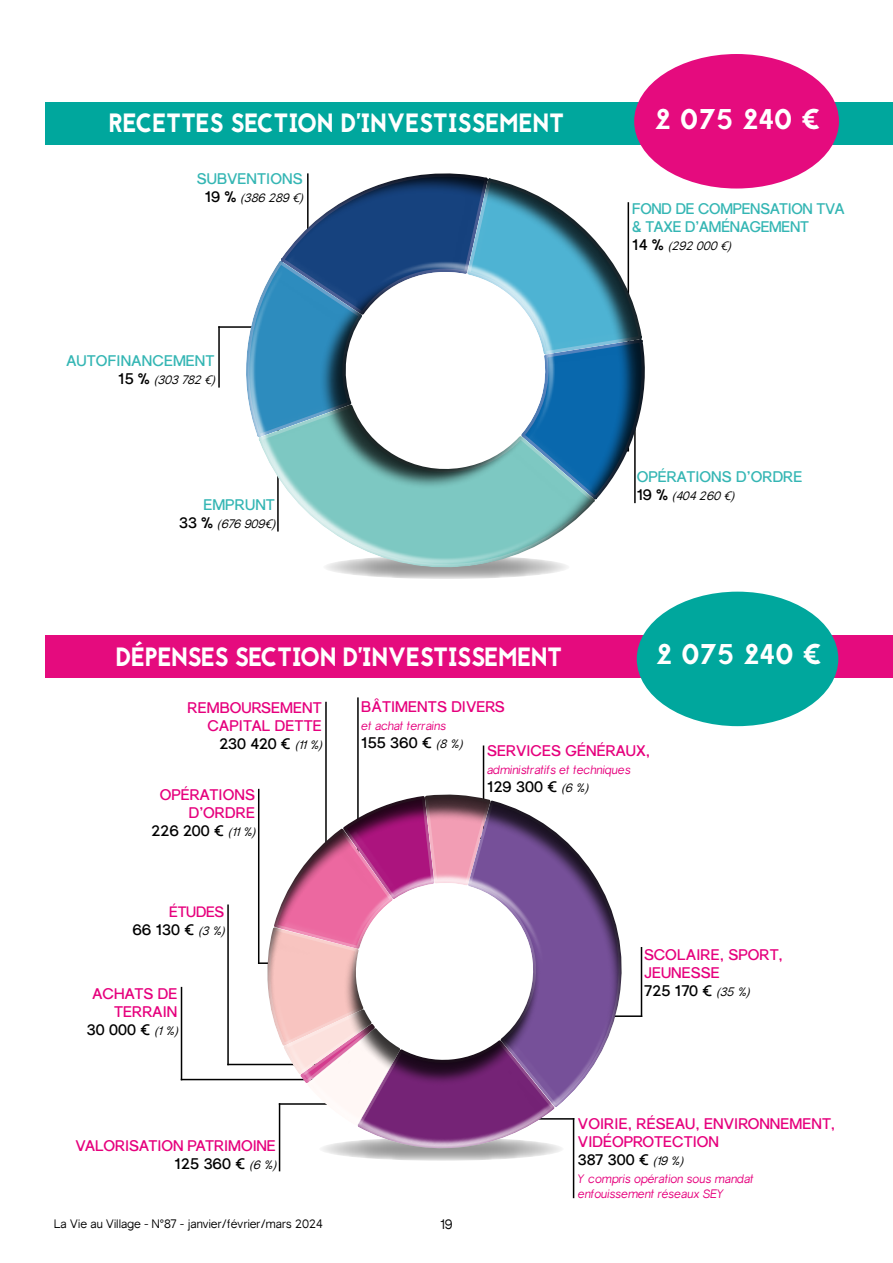
<style>
.page{position:relative;width:893px;height:1263px;background:#fff}
.page>*{position:absolute;margin:0;border:0;box-sizing:border-box;transform-origin:0 0}
.t1{font:28.5px "Jaapokki";letter-spacing:-.015em;color:#fff}
.t2{font:26.4px "Jaapokki";letter-spacing:-.02em;color:#fff;scale:.91 1}
.t3{font:700 15px/18px "Gravity";color:#e6007d;text-align:right}
.t4{font:700 15px/18px "Gravity";letter-spacing:-.01em;color:#35b6b4}
.t5{font:700 15px "Gravity";color:#000}
.t6{font:700 14.7px "Gravity";letter-spacing:-.02em;color:#e6007d}
.t7{font:13.5px "Gravity";color:#000}
.t8{font:italic 12px/15px "Gravity";color:#e6007d}
.t9{font:italic 12px "Gravity";color:#000}
.t10{font:12px "Gravity";color:#000}
.s1{font-weight:700;font-style:normal;font-size:15px}
.s2{font-weight:400;font-style:italic;font-size:12px}
.s3{color:#000}
.s4{font-weight:400;font-style:italic;font-size:12px;color:#000}
</style>
<div class="page">
<hr style="left:218px;top:326px;width:51px;height:2px;background:#000">
<hr style="left:218px;top:326px;width:2px;height:62px;background:#000">
<div style="left:46px;top:635px;width:847px;height:43px;background:#e50b7e"></div>
<div style="left:637px;top:592px;width:201px;height:134px;background:#00a79d;border-radius:50%"></div>
<hr style="left:357px;top:697px;width:2px;height:183px;background:#000">
<hr style="left:325px;top:702px;width:2px;height:153px;background:#000">
<svg style="left:192px;top:715px;width:510px;height:484px"></svg>
<div style="left:222px;top:173px;width:449px;height:414px;background:#fff"></div>
<div style="left:236px;top:189px;width:396px;height:388px;background:#fff;opacity:.75"></div>
<div style="left:244px;top:173px;width:411px;height:396px;background:#000;opacity:.75"></div>
<div style="left:46px;top:102px;width:847px;height:42px;background:#00a79d"></div>
<div style="left:634px;top:54px;width:205px;height:135px;background:#e50b7e;border-radius:50%"></div>
<h2 class="t2" style="left:109px;top:105px;width:502px">RECETTES SECTION D’INVESTISSEMENT</h2>
<h1 class="t1" style="left:654px;top:99px;width:168px">2 075 240 €</h1>
<p class="t4" style="left:197px;top:170px;width:107px">SUBVENTIONS</p>
<p class="t9" style="left:205px;top:191px;width:103px"><span class="s1">1 9 %</span> (386 289 €)</p>
<p class="t4" style="left:66px;top:351px;width:150px">AUTOFINANCEMENT</p>
<p class="t9" style="left:118px;top:373px;width:102px"><span class="s1">1 5 %</span> (303782 €)</p>
<p class="t4" style="left:203px;top:495px;width:73px">EMPRUNT</p>
<p class="t9" style="left:179px;top:516px;width:101px"><span class="s1">3 3 %</span> (676 909€)</p>
<p class="t4" style="left:632px;top:200px;width:214px">FOND DE COMPENSATION TVA &amp; TAXE D’AMÉNAGEMENT</p>
<p class="t9" style="left:632px;top:239px;width:104px"><span class="s1">1 4 %</span> (292 000 €)</p>
<p class="t4" style="left:637px;top:468px;width:167px">OPÉRATIONS D’ORDRE</p>
<p class="t9" style="left:637px;top:489px;width:103px"><span class="s1">1 9 %</span> (404260 €)</p>
<h2 class="t2" style="left:116px;top:639px;width:492px">DÉPENSES SECTION D’INVESTISSEMENT</h2>
<h1 class="t1" style="left:655px;top:634px;width:168px">2 075 240 €</h1>
<p class="t3" style="left:361px;top:698px;width:145px">BÂTIMENTS DIVERS</p>
<p class="t8" style="left:361px;top:719px;width:87px">et achat terrains</p>
<p class="t5" style="left:361px;top:734px;width:106px">155 360 € <span class="s2">(8 %)</span></p>
<p class="t3" style="left:187px;top:698px;width:140px">REMBOURSEMENT<br>CAPITAL DETTE<br><span class="s3">230 420 €</span> <span class="s4">(11%)</span></p>
<p class="t3" style="left:487px;top:742px;width:165px">SERVICES GÉNÉRAUX,</p>
<p class="t8" style="left:487px;top:762px;width:145px">administratifs et techniques</p>
<p class="t5" style="left:487px;top:778px;width:106px">129 300 € <span class="s2">(6 %)</span></p>
<p class="t3" style="left:152px;top:785px;width:109px">OPÉRATIONS<br>D’ORDRE<br><span class="s3">226 200 €</span> <span class="s4">(11%)</span></p>
<p class="t6" style="left:169px;top:903px;width:57px">ÉTUDES</p>
<p class="t5" style="left:132px;top:920px;width:97px">66 130 € <span class="s2">(3%)</span></p>
<p class="t3" style="left:87px;top:984px;width:96px">ACHATS DE<br>TERRAIN<br><span class="s3">30 000 €</span> <span class="s4">(1%)</span></p>
<p class="t3" style="left:75px;top:1137px;width:206px">VALORISATION PATRIMOINE<br><span class="s3">125 360 €</span> <span class="s4">(6%)</span></p>
<p class="t10" style="left:54px;top:1216px;width:270px">La Vie au Village - N°87 - janvier/février/mars 2024</p>
<p class="t7" style="left:441px;top:1217px;width:13px">19</p>
<p class="t3" style="left:644px;top:945px;width:140px;text-align:left">SCOLAIRE, SPORT,<br>JEUNESSE<br><span class="s3">725 170 €</span> <span class="s4">(35%)</span></p>
<p class="t3" style="left:578px;top:1114px;width:259px;text-align:left">VOIRIE, RÉSEAU, ENVIRONNEMENT,<br>VIDÉOPROTECTION<br><span class="s3">387 300 €</span> <span class="s4">(19 %)</span></p>
<p class="t8" style="left:578px;top:1171px;width:177px">Y compris opération sous mandat enfouissement réseaux SEY</p>
</div>
